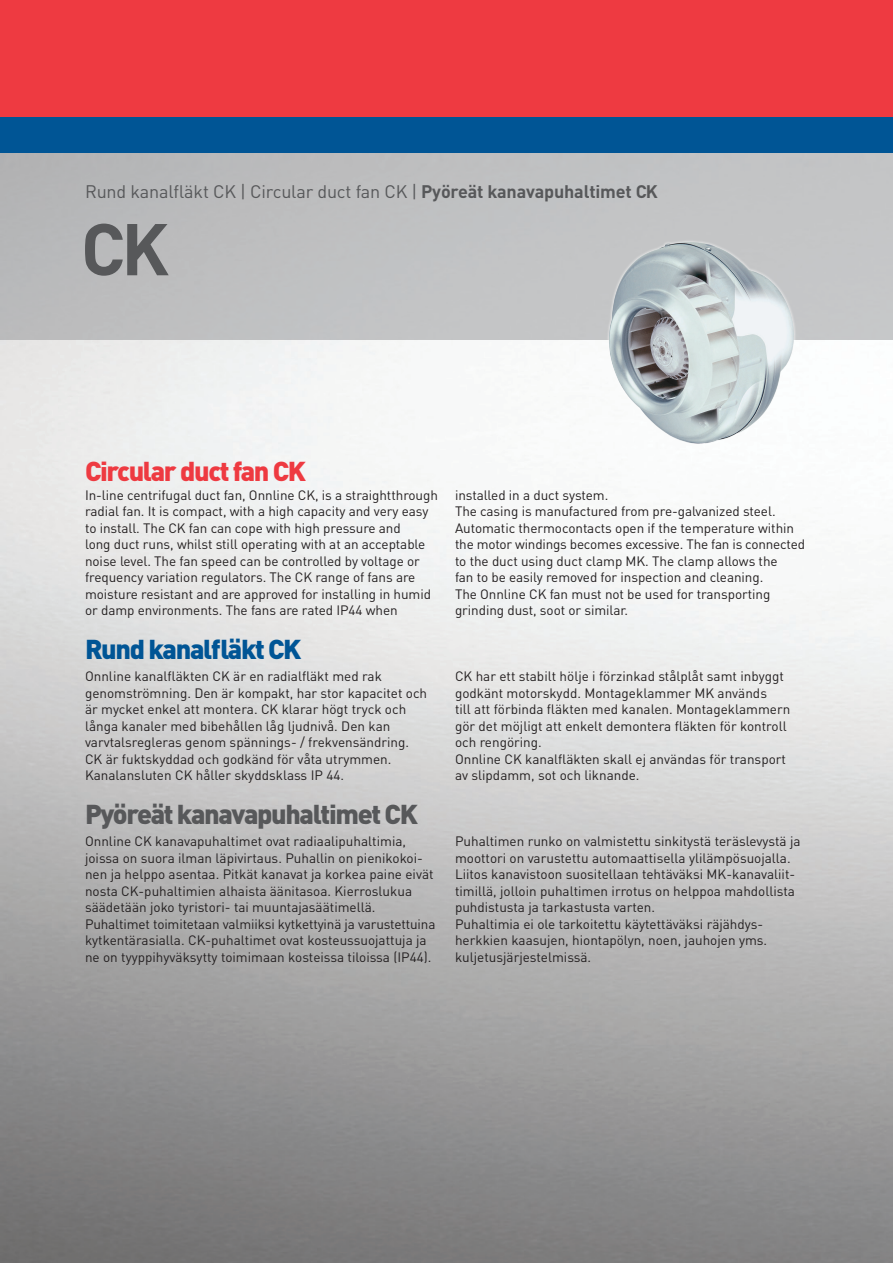
<style>
.page{position:relative;width:893px;height:1263px;background:#fff}
.page>*{position:absolute;margin:0;border:0;box-sizing:border-box;transform-origin:0 0}
.head_2{font:700 72px "DIN";color:#57585a}
.fin_head{font:900 27px "DIN";letter-spacing:-.05em;color:#57585a}
.gb_head{font:900 27px "DIN";letter-spacing:-.05em;color:#ee3a41}
.swe_head{font:900 27px "DIN";letter-spacing:-.05em;color:#005595}
.head_info{font:18px "DIN";letter-spacing:-.01em;color:#57585a}
.leipa{font:13.5px/16.5px "DIN";color:#231f20}
.s1{font-weight:700}
</style>
<div class="page">
<div style="left:0;top:0;width:893px;height:127px;background:#ee3a41"></div>
<div style="left:0;top:118px;width:893px;height:35px;background:#005595"></div>
<div style="left:0;top:153px;width:893px;height:187px;background:#bfc1c2"></div>
<div style="left:606px;top:239px;width:191px;height:207px;background:#fff;opacity:.44"></div>
<img style="left:608px;top:241px;width:187px;height:232px">
<p class="head_info" style="left:85px;top:179px;width:574px">Rund kanalfläkt CK | Circular duct fan CK | <span class="s1">Pyöreät kanavapuhaltimet CK</span></p>
<p class="head_2" style="left:81px;top:201px;width:90px">CK</p>
<p class="gb_head" style="left:85px;top:453px;width:223px">Circular duct fan CK</p>
<p class="leipa" style="left:85px;top:486px;width:354px">In-line centrifugal duct fan, Onnline CK, is a straightthrough</p>
<p class="leipa" style="left:85px;top:502px;width:348px">radial fan. It is compact, with a high capacity and very easy to install. The CK fan can cope with high pressure and<br>long duct runs, whilst still operating with at an acceptable noise level. The fan speed can be controlled by voltage or frequency variation regulators. The CK range of fans are moisture resistant and are approved for installing in humid or damp environments. The fans are rated IP44 when</p>
<p class="swe_head" style="left:85px;top:631px;width:218px">Rund kanalfläkt CK</p>
<p class="leipa" style="left:85px;top:667px;width:298px">Onnline kanalfläkten CK är en radialfläkt med rak</p>
<p class="leipa" style="left:85px;top:684px;width:344px">genomströmning. Den är kompakt, har stor kapacitet och</p>
<p class="leipa" style="left:85px;top:700px;width:326px">är mycket enkel att montera. CK klarar högt tryck och långa kanaler med bibehållen låg ljudnivå. Den kan varvtalsregleras genom spännings- / frekvensändring.<br>CK är fuktskyddad och godkänd för våta utrymmen.<br>Kanalansluten CK håller skyddsklass IP 44.</p>
<p class="fin_head" style="left:85px;top:796px;width:334px">Pyöreät kanavapuhaltimet CK</p>
<p class="leipa" style="left:85px;top:832px;width:352px">Onnline CK kanavapuhaltimet ovat radiaalipuhaltimia, joissa on suora ilman läpivirtaus. Puhallin on pienikokoi&shy;nen ja helppo asentaa. Pitkät kanavat ja korkea paine eivät nosta CK-puhaltimien alhaista äänitasoa. Kierroslukua säädetään joko tyristori- tai muuntajasäätimellä.<br>Puhaltimet toimitetaan valmiiksi kytkettyinä ja varustettuina kytkentärasialla. CK-puhaltimet ovat kosteussuojattuja ja ne on tyyppihyväksytty toimimaan kosteissa tiloissa (IP44).</p>
<p class="leipa" style="left:455px;top:486px;width:155px">installed in a duct system.</p>
<p class="leipa" style="left:455px;top:502px;width:322px">The casing is manufactured from pre-galvanized steel.</p>
<p class="leipa" style="left:455px;top:519px;width:341px">Automatic thermocontacts open if the temperature within</p>
<p class="leipa" style="left:455px;top:535px;width:352px">the motor windings becomes excessive. The fan is connected to the duct using duct clamp MK. The clamp allows the</p>
<p class="leipa" style="left:455px;top:568px;width:310px">fan to be easily removed for inspection and cleaning.</p>
<p class="leipa" style="left:455px;top:585px;width:317px">The Onnline CK fan must not be used for transporting grinding dust, soot or similar.</p>
<p class="leipa" style="left:455px;top:667px;width:337px">CK har ett stabilt hölje i förzinkad stålplåt samt inbyggt godkänt motorskydd. Montageklammer MK används<br>till att förbinda fläkten med kanalen. Montageklammern gör det möjligt att enkelt demontera fläkten för kontroll och rengöring.</p>
<p class="leipa" style="left:455px;top:750px;width:332px">Onnline CK kanalfläkten skall ej användas för transport av slipdamm, sot och liknande.</p>
<p class="leipa" style="left:455px;top:832px;width:347px">Puhaltimen runko on valmistettu sinkitystä teräslevystä ja moottori on varustettu automaattisella ylilämpösuojalla.<br>Liitos kanavistoon suositellaan tehtäväksi MK-kanavaliit&shy;timillä, jolloin puhaltimen irrotus on helppoa mahdollista puhdistusta ja tarkastusta varten.</p>
<p class="leipa" style="left:455px;top:915px;width:314px">Puhaltimia ei ole tarkoitettu käytettäväksi räjähdys&shy;herkkien kaasujen, hiontapölyn, noen, jauhojen yms. kuljetusjärjestelmissä.</p>
</div>
